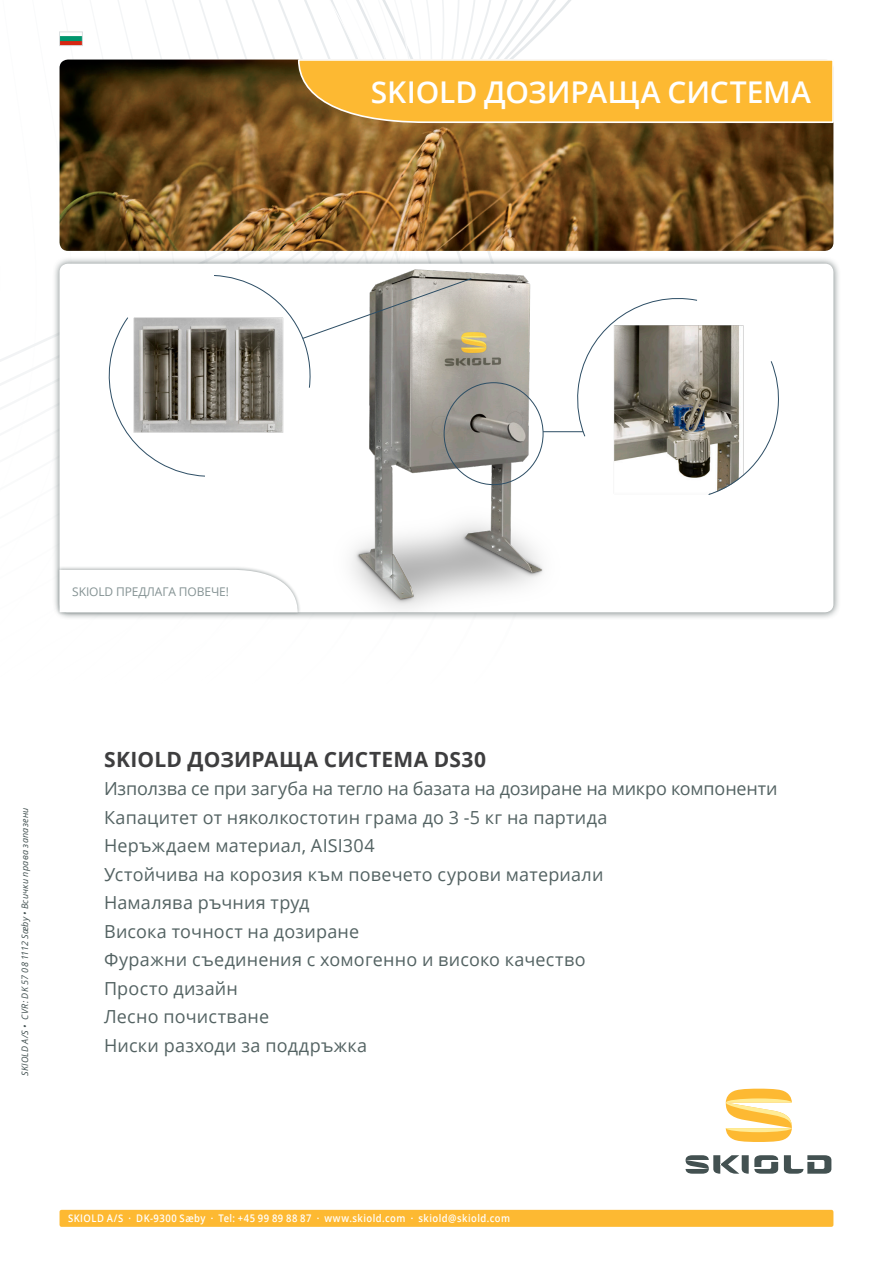
<style>
.page{position:relative;width:893px;height:1263px;background:#fff}
.page>*{position:absolute;margin:0;border:0;box-sizing:border-box;transform-origin:0 0}
.headline_1{font:600 30px "Open Sans";letter-spacing:-.005em;color:#fff}
.headline_4_bold{font:700 21px "Open Sans";letter-spacing:.01em;color:#3e3e3f}
.front_page_body_text{font:18px "Open Sans";letter-spacing:.01em;color:#536262}
.front_page_body_text-2{font:18px "Open Sans";letter-spacing:-.01em;color:#536262}
.t1{font:12px "Open Sans";letter-spacing:-.01em;color:#849293}
.t2{font:600 10.5px "Open Sans";letter-spacing:.05em;color:#fff;scale:.9 1}
.t3{font:italic 9px "Open Sans";letter-spacing:.025em;color:#435151}
</style>
<div class="page">
<svg style="left:0;top:0;width:834px;height:398px"></svg>
<div style="left:52px;top:256px;width:789px;height:364px;background:#435151;opacity:.75"></div>
<div style="left:60px;top:264px;width:773px;height:348px;background:#fff;border-radius:9px"></div>
<div style="left:60px;top:1210px;width:773px;height:17px;background:#fdb932;border-radius:2px"></div>
<svg style="left:686px;top:1155px;width:145px;height:19px"></svg>
<svg style="left:726px;top:1089px;width:66px;height:53px"></svg>
<img style="left:60px;top:60px;width:773px;height:191px">
<svg style="left:297px;top:58px;width:537px;height:66px"></svg>
<div style="left:56px;top:566px;width:245px;height:50px;background:#435151;opacity:.5"></div>
<svg style="left:60px;top:570px;width:56px;height:42px"></svg>
<img style="left:116px;top:269px;width:628px;height:343px">
<svg style="left:214px;top:275px;width:258px;height:113px"></svg>
<svg style="left:108px;top:317px;width:97px;height:159px"></svg>
<svg style="left:708px;top:361px;width:71px;height:134px"></svg>
<svg style="left:576px;top:294px;width:121px;height:143px"></svg>
<hr style="left:543px;top:431px;width:40px;height:1px;background:#2d4e65">
<img style="left:61px;top:34px;width:20px;height:10px">
<div style="left:59px;top:32px;width:24px;height:14px;border:1px solid #dadfe0"></div>
<p class="headline_1" style="left:371px;top:71px;width:442px">SKIOLD ДОЗИРАЩА СИСТЕМА</p>
<p class="t1" style="left:72px;top:583px;width:158px">SKIOLD ПРЕДЛАГА ПОВЕЧЕ!</p>
<p class="t3" style="left:19px;top:1076px;width:270px;rotate:-90deg">SKIOLD A/S • CVR: DK 57 08 1112 Sæby • Всички права запазени</p>
<p class="headline_4_bold" style="left:104px;top:744px;width:383px">SKIOLD ДОЗИРАЩА СИСТЕМА DS30</p>
<p class="front_page_body_text-2" style="left:104px;top:776px;width:675px">Използва се при загуба на тегло на базата на дозиране на микро компоненти</p>
<p class="front_page_body_text" style="left:104px;top:805px;width:505px">Капацитет от няколкостотин грама до 3 -5 кг на партида</p>
<p class="front_page_body_text" style="left:104px;top:833px;width:272px">Неръждаем материал, AISI304</p>
<p class="front_page_body_text" style="left:104px;top:862px;width:501px">Устойчива на корозия към повечето сурови материали</p>
<p class="front_page_body_text" style="left:104px;top:890px;width:207px">Намалява ръчния труд</p>
<p class="front_page_body_text" style="left:104px;top:919px;width:257px">Висока точност на дозиране</p>
<p class="front_page_body_text" style="left:104px;top:947px;width:483px">Фуражни съединения с хомогенно и високо качество</p>
<p class="front_page_body_text" style="left:104px;top:976px;width:135px">Просто дизайн</p>
<p class="front_page_body_text" style="left:104px;top:1004px;width:167px">Лесно почистване</p>
<p class="front_page_body_text" style="left:104px;top:1033px;width:264px">Ниски разходи за поддръжка</p>
<p class="t2" style="left:68px;top:1211px;width:493px">SKIOLD A/S · DK-9300 Sæby · Tel: +45 99 89 88 87 · www.skiold.com · skiold@skiold.com</p>
</div>
